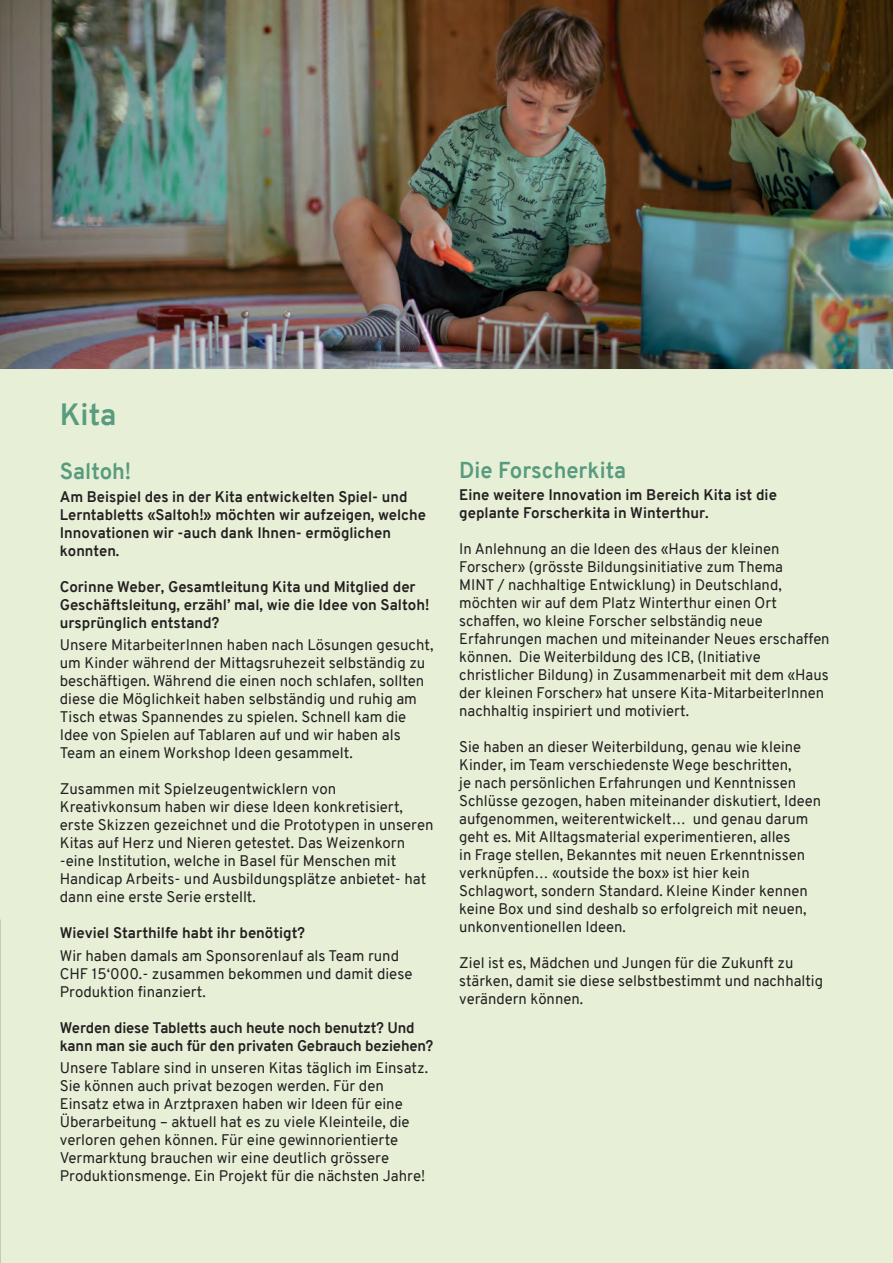
<style>
.page{position:relative;width:893px;height:1263px;background:#e7f0d7}
.page>*{position:absolute;margin:0;border:0;box-sizing:border-box;transform-origin:0 0}
.Titel{font:700 30px "Overpass";color:#589b7e}
.Kleiner_Titel{font:700 22.5px "Overpass";color:#589b7e}
.Untertitel{font:700 22.5px "Overpass";color:#589b7e}
.Lauftext{font:15px/18px "Overpass";color:#231f20}
.Lauftext-2{font:700 15px/18px "Overpass";color:#231f20}
.Kleiner_Titel-2{font:700 15px/18px "Overpass";color:#231f20}
</style>
<div class="page">
<img style="left:0;top:920px;width:1px;height:343px">
<img style="left:0;top:0;width:893px;height:368px">
<hr style="left:0;top:1203px;width:1px;height:60px;background:#231f20">
<p class="Titel" style="left:60px;top:393px;width:58px">Kita</p>
<p class="Untertitel" style="left:60px;top:455px;width:73px">Saltoh!</p>
<p class="Lauftext-2" style="left:60px;top:487px;width:368px">Am Beispiel des in der Kita entwickelten Spiel- und Lerntabletts «Saltoh!» möchten wir aufzeigen, welche Innovationen wir -auch dank Ihnen- ermöglichen konnten.</p>
<p class="Lauftext-2" style="left:60px;top:577px;width:371px">Corinne Weber, Gesamtleitung Kita und Mitglied der<br>Geschäftsleitung, erzähl’ mal, wie die Idee von Saltoh! ursprünglich entstand?</p>
<p class="Lauftext" style="left:60px;top:636px;width:375px">Unsere MitarbeiterInnen haben nach Lösungen gesucht, um Kinder während der Mittagsruhezeit selbständig zu beschäftigen. Während die einen noch schlafen, sollten diese die Möglichkeit haben selbständig und ruhig am Tisch etwas Spannendes zu spielen. Schnell kam die Idee von Spielen auf Tablaren auf und wir haben als Team an einem Workshop Ideen gesammelt.</p>
<p class="Lauftext" style="left:60px;top:780px;width:375px">Zusammen mit Spielzeugentwicklern von Kreativkonsum haben wir diese Ideen konkretisiert, erste Skizzen gezeichnet und die Prototypen in unseren Kitas auf Herz und Nieren getestet. Das Weizenkorn -eine Institution, welche in Basel für Menschen mit Handicap Arbeits- und Ausbildungsplätze anbietet- hat dann eine erste Serie erstellt.</p>
<p class="Lauftext-2" style="left:60px;top:924px;width:247px">Wieviel Starthilfe habt ihr benötigt?</p>
<p class="Lauftext" style="left:60px;top:946px;width:354px">Wir haben damals am Sponsorenlauf als Team rund<br>CHF 15‘000.- zusammen bekommen und damit diese<br>Produktion finanziert.</p>
<p class="Lauftext-2" style="left:60px;top:1018px;width:375px">Werden diese Tabletts auch heute noch benutzt? Und kann man sie auch für den privaten Gebrauch beziehen?</p>
<p class="Lauftext" style="left:60px;top:1059px;width:370px">Unsere Tablare sind in unseren Kitas täglich im Einsatz.<br>Sie können auch privat bezogen werden. Für den Einsatz etwa in Arztpraxen haben wir Ideen für eine Überarbeitung – aktuell hat es zu viele Kleinteile, die verloren gehen können. Für eine gewinnorientierte Vermarktung brauchen wir eine deutlich grössere Produktionsmenge. Ein Projekt für die nächsten Jahre!</p>
<p class="Kleiner_Titel" style="left:459px;top:454px;width:168px">Die Forscherkita</p>
<p class="Kleiner_Titel-2" style="left:459px;top:486px;width:319px">Eine weitere Innovation im Bereich Kita ist die geplante Forscherkita in Winterthur.</p>
<p class="Lauftext" style="left:459px;top:540px;width:372px">In Anlehnung an die Ideen des «Haus der kleinen Forscher» (grösste Bildungsinitiative zum Thema<br>MINT / nachhaltige Entwicklung) in Deutschland, möchten wir auf dem Platz Winterthur einen Ort schaffen, wo kleine Forscher selbständig neue Erfahrungen machen und miteinander Neues erschaffen können. Die Weiterbildung des ICB, (Initiative christlicher Bildung) in Zusammenarbeit mit dem «Haus der kleinen Forscher» hat unsere Kita-MitarbeiterInnen nachhaltig inspiriert und motiviert.</p>
<p class="Lauftext" style="left:459px;top:738px;width:363px">Sie haben an dieser Weiterbildung, genau wie kleine Kinder, im Team verschiedenste Wege beschritten,<br>je nach persönlichen Erfahrungen und Kenntnissen Schlüsse gezogen, haben miteinander diskutiert, Ideen aufgenommen, weiterentwickelt… und genau darum geht es. Mit Alltagsmaterial experimentieren, alles<br>in Frage stellen, Bekanntes mit neuen Erkenntnissen verknüpfen… «outside the box» ist hier kein Schlagwort, sondern Standard. Kleine Kinder kennen keine Box und sind deshalb so erfolgreich mit neuen, unkonventionellen Ideen.</p>
<p class="Lauftext" style="left:459px;top:954px;width:365px">Ziel ist es, Mädchen und Jungen für die Zukunft zu stärken, damit sie diese selbstbestimmt und nachhaltig verändern können.</p>
</div>
